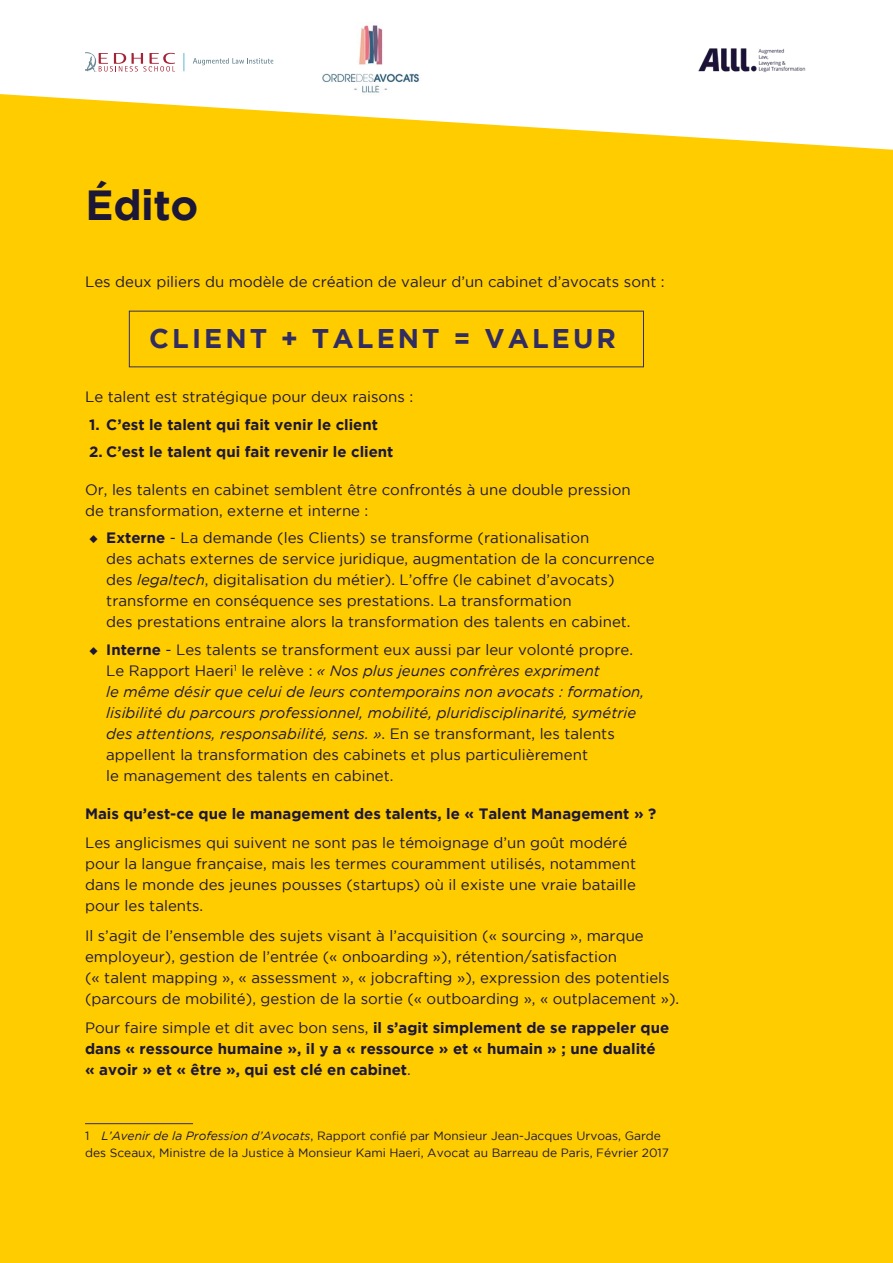
<style>
.page{position:relative;width:893px;height:1263px;background:#fff}
.page>*{position:absolute;margin:0;border:0;box-sizing:border-box;transform-origin:0 0}
.t1{font:700 42px "Gotham";letter-spacing:-.01em;color:#1d1737}
.t2{font:700 27px "Gotham";letter-spacing:.115em;color:#312d61}
.Style_de_paragraphe{font:15px/21px "Gotham";color:#1d1737}
.t3{font:italic 15px/21px "Gotham";color:#1d1737}
.Style_de_paragraphe-2{font:700 15px/21px "Gotham";color:#1d1737}
.t4{font:12px/16.5px "Gotham";color:#1d1737}
.s1{font-family:"Work Sans"}
.s2{font-weight:700}
.s3{font-style:italic}
.s4{font-family:"Work Sans";font-style:normal}
.s5{font-weight:700;font-style:normal}
.s6{font-style:normal}
.s7{font-weight:400}
</style>
<div class="page">
<svg style="left:85px;top:52px;width:90px;height:20px"></svg>
<svg style="left:183px;top:53px;width:1px;height:18px"></svg>
<svg style="left:193px;top:58px;width:80px;height:7px"></svg>
<img style="left:698px;top:48px;width:108px;height:25px">
<img style="left:322px;top:25px;width:99px;height:68px">
<div style="left:0;top:94px;width:893px;height:1169px;background:#fc0"></div>
<hr style="left:85px;top:1123px;width:108px;height:1px;background:#312d61">
<p class="t1" style="left:85px;top:180px;width:115px">Édito</p>
<p class="Style_de_paragraphe" style="left:85px;top:271px;width:581px">Les deux piliers du modèle de création de valeur d’un cabinet d’avocats sont :</p>
<p class="t2" style="left:149px;top:323px;width:468px">CLIENT + TALENT = VALEUR</p>
<p class="Style_de_paragraphe" style="left:85px;top:386px;width:330px">Le talent est stratégique pour deux raisons :</p>
<p class="Style_de_paragraphe-2" style="left:89px;top:413px;width:290px">1. C’est le talent qui fait venir le client</p>
<p class="Style_de_paragraphe-2" style="left:89px;top:441px;width:306px">2. C’est le talent qui fait revenir le client</p>
<p class="Style_de_paragraphe" style="left:85px;top:479px;width:547px">Or, les talents en cabinet semblent être confrontés à une double pression de transformation, externe et interne :</p>
<p class="Style_de_paragraphe" style="left:106px;top:527px;width:550px;text-indent:-17px"><span class="s1">◆</span> <span class="s2">Externe</span> - La demande (les Clients) se transforme (rationalisation<br>des achats externes de service juridique, augmentation de la concurrence des <span class="s3">legaltech</span>, digitalisation du métier). L’offre (le cabinet d’avocats) transforme en conséquence ses prestations. La transformation<br>des prestations entraine alors la transformation des talents en cabinet.</p>
<p class="t3" style="left:106px;top:639px;width:539px;text-indent:-17px"><span class="s4">◆</span> <span class="s5">Interne</span> <span class="s6">- Les talents se transforment eux aussi par leur volonté propre.<br>Le Rapport Haeri</span><sup>1</sup> <span class="s6">le relève :</span> « Nos plus jeunes confrères expriment<br>le même désir que celui de leurs contemporains non avocats : formation, lisibilité du parcours professionnel, mobilité, pluridisciplinarité, symétrie des attentions, responsabilité, sens. »<span class="s6">. En se transformant, les talents appellent la transformation des cabinets et plus particulièrement<br>le management des talents en cabinet.</span></p>
<p class="Style_de_paragraphe-2" style="left:85px;top:802px;width:573px">Mais qu’est-ce que le management des talents, le « Talent Management » ?</p>
<p class="Style_de_paragraphe" style="left:85px;top:832px;width:553px">Les anglicismes qui suivent ne sont pas le témoignage d’un goût modéré pour la langue française, mais les termes couramment utilisés, notamment dans le monde des jeunes pousses (startups) où il existe une vraie bataille pour les talents.</p>
<p class="Style_de_paragraphe" style="left:85px;top:925px;width:596px">Il s’agit de l’ensemble des sujets visant à l’acquisition (« sourcing », marque employeur), gestion de l’entrée (« onboarding »), rétention/satisfaction<br>(« talent mapping », « assessment », « jobcrafting »), expression des potentiels (parcours de mobilité), gestion de la sortie (« outboarding », « outplacement »).</p>
<p class="Style_de_paragraphe-2" style="left:85px;top:1017px;width:586px"><span class="s7">Pour faire simple et dit avec bon sens,</span> il s’agit simplement de se rappeler que dans « ressource humaine », il y a « ressource » et « humain » ; une dualité<br>« avoir » et « être », qui est clé en cabinet<span class="s7">.</span></p>
<p class="t4" style="left:85px;top:1127px;width:585px">1 <span class="s3">L’Avenir de la Profession d’Avocats</span>, Rapport confié par Monsieur Jean-Jacques Urvoas, Garde des Sceaux, Ministre de la Justice à Monsieur Kami Haeri, Avocat au Barreau de Paris, Février 2017</p>
</div>
